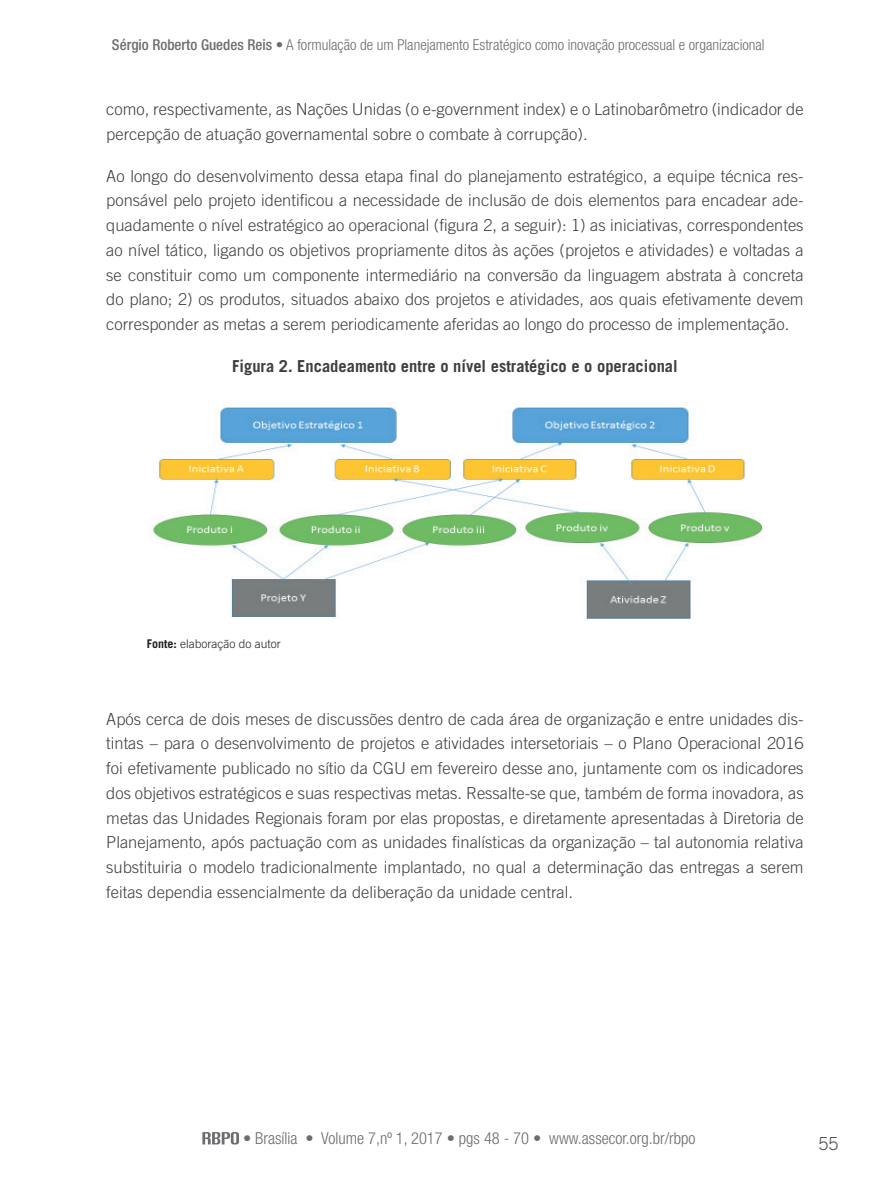
<style>
.page{position:relative;width:893px;height:1191px;background:#fff}
.page>*{position:absolute;margin:0;border:0;box-sizing:border-box;transform-origin:0 0}
.t1{font:300 18px "Trade Gothic";color:#4b4c4d}
.t2{font:300 16.5px/24.8px "Trade Gothic";color:#3e3e3f;text-align:justify}
.t3{font:300 condensed 16.5px "Helvetica Neue LT Std";color:#6c6d70}
.t4{font:700 16.5px "Trade Gothic";color:#3e3e3f}
.t5{font:300 condensed 15px "Helvetica Neue LT Std";color:#6c6d70}
.t6{font:300 12px "Trade Gothic";color:#231f20}
.s1{font-weight:500}
.s2{font-weight:700}
.s3{font-family:"Helvetica Neue";font-weight:700}
</style>
<div class="page">
<svg style="left:202px;top:1132px;width:37px;height:12px"></svg>
<img style="left:152px;top:404px;width:611px;height:215px">
<p class="t5" style="left:112px;top:36px;width:654px"><span class="s1">Sérgio Roberto Guedes Reis</span> • A formulação de um Planejamento Estratégico como inovação processual e organizacional</p>
<p class="t2" style="left:106px;top:97px;width:699px">como, respectivamente, as Nações Unidas (o e-government index) e o Latinobarômetro (indicador de percepção de atuação governamental sobre o combate à corrupção).</p>
<p class="t2" style="left:106px;top:163px;width:699px">Ao longo do desenvolvimento dessa etapa final do planejamento estratégico, a equipe técnica res&shy;ponsável pelo projeto identificou a necessidade de inclusão de dois elementos para encadear ade&shy;quadamente o nível estratégico ao operacional (figura 2, a seguir): 1) as iniciativas, correspondentes ao nível tático, ligando os objetivos propriamente ditos às ações (projetos e atividades) e voltadas a se constituir como um componente intermediário na conversão da linguagem abstrata à concreta do plano; 2) os produtos, situados abaixo dos projetos e atividades, aos quais efetivamente devem corresponder as metas a serem periodicamente aferidas ao longo do processo de implementação.</p>
<p class="t4" style="left:232px;top:356px;width:447px">Figura 2. Encadeamento entre o nível estratégico e o operacional</p>
<p class="t6" style="left:147px;top:637px;width:136px"><span class="s2">Fonte:</span> elaboração do autor</p>
<p class="t2" style="left:106px;top:706px;width:699px">Após cerca de dois meses de discussões dentro de cada área de organização e entre unidades dis&shy;tintas – para o desenvolvimento de projetos e atividades intersetoriais – o Plano Operacional 2016 foi efetivamente publicado no sítio da CGU em fevereiro desse ano, juntamente com os indicadores dos objetivos estratégicos e suas respectivas metas. Ressalte-se que, também de forma inovadora, as metas das Unidades Regionais foram por elas propostas, e diretamente apresentadas à Diretoria de Planejamento, após pactuação com as unidades finalísticas da organização – tal autonomia relativa substituiria o modelo tradicionalmente implantado, no qual a determinação das entregas a serem feitas dependia essencialmente da deliberação da unidade central.</p>
<p class="t3" style="left:243px;top:1129px;width:454px"><span class="s3">•</span> Brasília • Volume 7,nº 1, 2017 • pgs 48 - 70 • www.assecor.org.br/rbpo</p>
<p class="t1" style="left:818px;top:1132px;width:22px">55</p>
</div>
